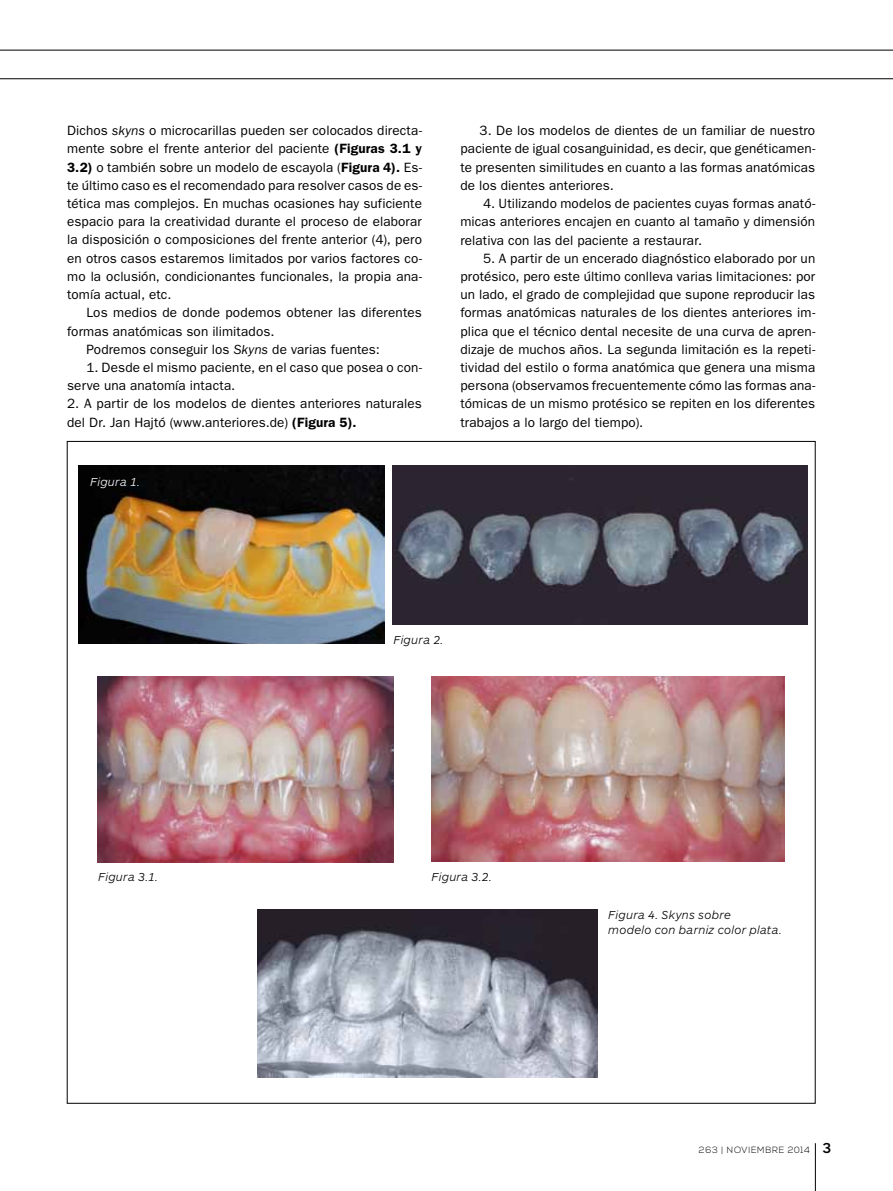
<style>
.page{position:relative;width:893px;height:1191px;background:#fff}
.page>*{position:absolute;margin:0;border:0;box-sizing:border-box;transform-origin:0 0}
.t1{font:13.5px/18.1px "ITC Franklin Gothic Std";letter-spacing:.01em;color:#000;text-align:justify}
.t2{font:italic 300 12px/15px "ARS Maquette Pro";letter-spacing:.015em;color:#000}
.t3{font:italic 300 12px "ARS Maquette Pro";letter-spacing:.015em;color:#fff}
.t4{font:300 9px "Nexa";letter-spacing:.08em;color:#000}
.s1{font-style:italic}
.s2{font-weight:600}
.s3{font-family:"ARS Maquette Pro";font-weight:500;font-size:15px}
</style>
<div class="page">
<svg style="left:0;top:50px;width:893px;height:29px"></svg>
<hr style="left:815px;top:1143px;width:1px;height:48px;background:#000">
<img style="left:79px;top:465px;width:306px;height:178px">
<img style="left:393px;top:465px;width:414px;height:159px">
<img style="left:97px;top:677px;width:296px;height:185px">
<img style="left:258px;top:910px;width:339px;height:167px">
<img style="left:432px;top:677px;width:352px;height:184px">
<p class="t1" style="left:67px;top:122px;width:356px">Dichos <span class="s1">skyns</span> o microcarillas pueden ser colocados directa&shy;mente sobre el frente anterior del paciente <span class="s2">(Figuras 3.1 y 3.2)</span> o también sobre un modelo de escayola (<span class="s2">Figura 4).</span> Es&shy;te último caso es el recomendado para resolver casos de es&shy;tética mas complejos. En muchas ocasiones hay suficiente espacio para la creatividad durante el proceso de elaborar la disposición o composiciones del frente anterior (4), pero en otros casos estaremos limitados por varios factores co&shy;mo la oclusión, condicionantes funcionales, la propia ana&shy;tomía actual, etc.</p>
<p class="t1" style="left:86px;top:304px;width:337px">Los medios de donde podemos obtener las diferentes</p>
<p class="t1" style="left:67px;top:322px;width:209px">formas anatómicas son ilimitados.</p>
<p class="t1" style="left:86px;top:340px;width:295px">Podremos conseguir los <span class="s1">Skyns</span> de varias fuentes:</p>
<p class="t1" style="left:67px;top:358px;width:356px;text-indent:19px">1. Desde el mismo paciente, en el caso que posea o con&shy;serve una anatomía intacta.</p>
<p class="t1" style="left:67px;top:395px;width:356px">2. A partir de los modelos de dientes anteriores naturales del Dr. Jan Hajtó (www.anteriores.de) <span class="s2">(Figura 5).</span></p>
<p class="t3" style="left:90px;top:474px;width:51px">Figura 1.</p>
<p class="t1" style="left:460px;top:122px;width:356px;text-indent:19px">3. De los modelos de dientes de un familiar de nuestro paciente de igual cosanguinidad, es decir, que genéticamen&shy;te presenten similitudes en cuanto a las formas anatómicas de los dientes anteriores.</p>
<p class="t1" style="left:460px;top:194px;width:356px;text-indent:23px">4. Utilizando modelos de pacientes cuyas formas anató&shy;micas anteriores encajen en cuanto al tamaño y dimensión relativa con las del paciente a restaurar.</p>
<p class="t1" style="left:460px;top:249px;width:356px;text-indent:23px">5. A partir de un encerado diagnóstico elaborado por un protésico, pero este último conlleva varias limitaciones: por un lado, el grado de complejidad que supone reproducir las formas anatómicas naturales de los dientes anteriores im&shy;plica que el técnico dental necesite de una curva de apren&shy;dizaje de muchos años. La segunda limitación es la repeti&shy;tividad del estilo o forma anatómica que genera una misma persona (observamos frecuentemente cómo las formas ana&shy;tómicas de un mismo protésico se repiten en los diferentes trabajos a lo largo del tiempo).</p>
<p class="t2" style="left:393px;top:631px;width:51px">Figura 2.</p>
<p class="t2" style="left:98px;top:868px;width:61px">Figura 3.1.</p>
<p class="t2" style="left:432px;top:868px;width:62px">Figura 3.2.</p>
<p class="t2" style="left:608px;top:907px;width:175px">Figura 4. Skyns sobre<br>modelo con barniz color plata.</p>
<p class="t4" style="left:699px;top:1144px;width:134px">263 | NOVIEMBRE 2014 <span class="s3">3</span></p>
</div>
